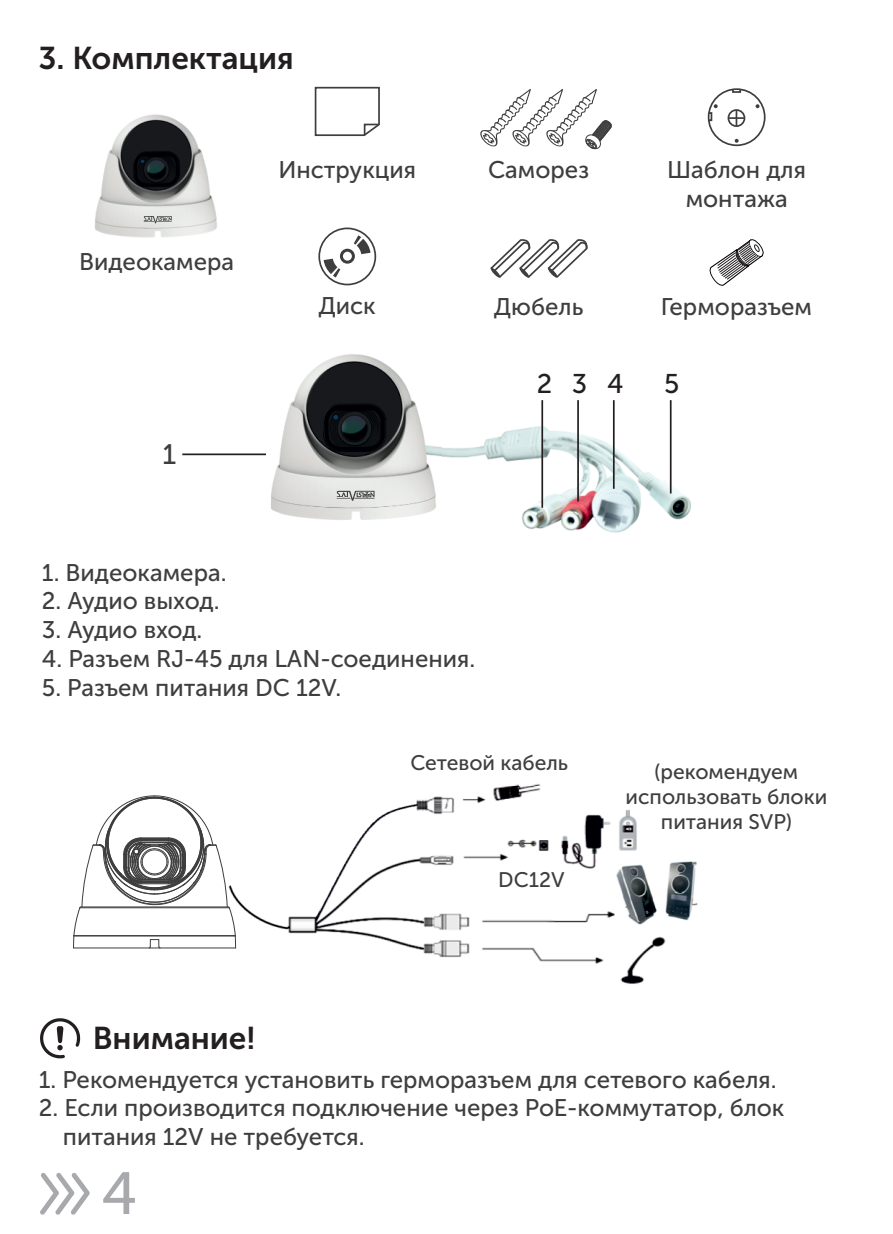
<style>
.page{position:relative;width:893px;height:1234px;background:#fff}
.page>*{position:absolute;margin:0;border:0;box-sizing:border-box;transform-origin:0 0}
.t1{font:59.1px "Museo Sans Cyrl 500";color:#a8a9ad}
.t2{font:31.5px "Museo Sans Cyrl 700";color:#231f20}
.t3{font:28.2px "Museo Sans Cyrl 500";color:#3e3e3f}
.t4{font:27px "Museo Sans Cyrl 500";color:#231f20}
.t5{font:24px/28.8px "Museo Sans Cyrl 500";color:#3e3e3f}
.t6{font:21px/25.2px "Museo Sans Cyrl 500";color:#3e3e3f;text-align:center}
</style>
<div class="page">
<img style="left:441px;top:426px;width:249px;height:106px">
<hr style="left:541px;top:400px;width:2px;height:107px;background:#231f20">
<hr style="left:577px;top:400px;width:2px;height:101px;background:#231f20">
<hr style="left:613px;top:400px;width:2px;height:88px;background:#231f20">
<hr style="left:670px;top:400px;width:2px;height:93px;background:#231f20">
<svg style="left:40px;top:1173px;width:50px;height:41px"></svg>
<svg style="left:314px;top:86px;width:66px;height:50px"></svg>
<div style="left:708px;top:88px;width:57px;height:58px;border:2px solid #3e3e3f;border-radius:50%"></div>
<div style="left:732px;top:88px;width:9px;height:5px;border:2px solid #3e3e3f"></div>
<div style="left:728px;top:109px;width:17px;height:18px;border:2px solid #3e3e3f;border-radius:50%"></div>
<svg style="left:728px;top:110px;width:16px;height:16px"></svg>
<svg style="left:708px;top:104px;width:10px;height:17px"></svg>
<svg style="left:756px;top:104px;width:3px;height:4px"></svg>
<svg style="left:735px;top:139px;width:4px;height:4px"></svg>
<div style="left:318px;top:227px;width:58px;height:58px;border:2px solid #3e3e3f;border-radius:50%"></div>
<svg style="left:324px;top:258px;width:16px;height:19px"></svg>
<svg style="left:354px;top:235px;width:16px;height:19px"></svg>
<div style="left:340px;top:249px;width:15px;height:14px;border:3px solid #3e3e3f;border-radius:50%"></div>
<svg style="left:490px;top:239px;width:98px;height:39px"></svg>
<svg style="left:40px;top:1018px;width:40px;height:40px"></svg>
<svg style="left:709px;top:239px;width:55px;height:47px"></svg>
<svg style="left:480px;top:89px;width:132px;height:60px"></svg>
<hr style="left:182px;top:453px;width:84px;height:2px;background:#231f20">
<img style="left:228px;top:784px;width:470px;height:200px">
<div style="left:643px;top:793px;width:134px;height:39px;background:#fff"></div>
<img style="left:95px;top:114px;width:122px;height:124px">
<svg style="left:144px;top:216px;width:28px;height:7px"></svg>
<img style="left:271px;top:354px;width:170px;height:166px">
<svg style="left:336px;top:490px;width:39px;height:11px"></svg>
<svg style="left:73px;top:795px;width:163px;height:153px"></svg>
<h2 class="t2" style="left:38px;top:45px;width:257px">3. Комплектация</h2>
<p class="t5" style="left:79px;top:249px;width:157px">Видеокамера</p>
<p class="t3" style="left:162px;top:443px;width:15px">1</p>
<p class="t5" style="left:278px;top:157px;width:139px">Инструкция</p>
<p class="t5" style="left:488px;top:157px;width:102px">Саморез</p>
<p class="t5" style="left:667px;top:157px;width:140px;text-align:center">Шаблон для монтажа</p>
<p class="t5" style="left:319px;top:293px;width:59px">Диск</p>
<p class="t5" style="left:494px;top:295px;width:91px">Дюбель</p>
<p class="t5" style="left:661px;top:295px;width:153px">Герморазъем</p>
<p class="t4" style="left:537px;top:372px;width:88px">2 3 4</p>
<p class="t4" style="left:664px;top:372px;width:17px">5</p>
<p class="t5" style="left:42px;top:560px;width:186px">1. Видеокамера.</p>
<p class="t5" style="left:42px;top:589px;width:179px">2. Аудио выход.</p>
<p class="t5" style="left:42px;top:617px;width:162px">3. Аудио вход.</p>
<p class="t5" style="left:42px;top:646px;width:435px">4. Разъем RJ-45 для LAN-соединения.</p>
<p class="t5" style="left:42px;top:675px;width:301px">5. Разъем питания DC 12V.</p>
<p class="t6" style="left:410px;top:752px;width:159px">Сетевой кабель</p>
<p class="t6" style="left:498px;top:868px;width:68px">DC12V</p>
<p class="t6" style="left:626px;top:761px;width:203px">(рекомендуем использовать блоки питания SVP)</p>
<h2 class="t2" style="left:93px;top:1025px;width:164px">Внимание!</h2>
<p class="t5" style="left:39px;top:1066px;width:739px">1. Рекомендуется установить герморазъем для сетевого кабеля.</p>
<p class="t5" style="left:63px;top:1095px;width:723px;text-indent:-24px">2. Если производится подключение через PoE-коммутатор, блок питания 12V не требуется.</p>
<h1 class="t1" style="left:101px;top:1169px;width:38px">4</h1>
</div>
